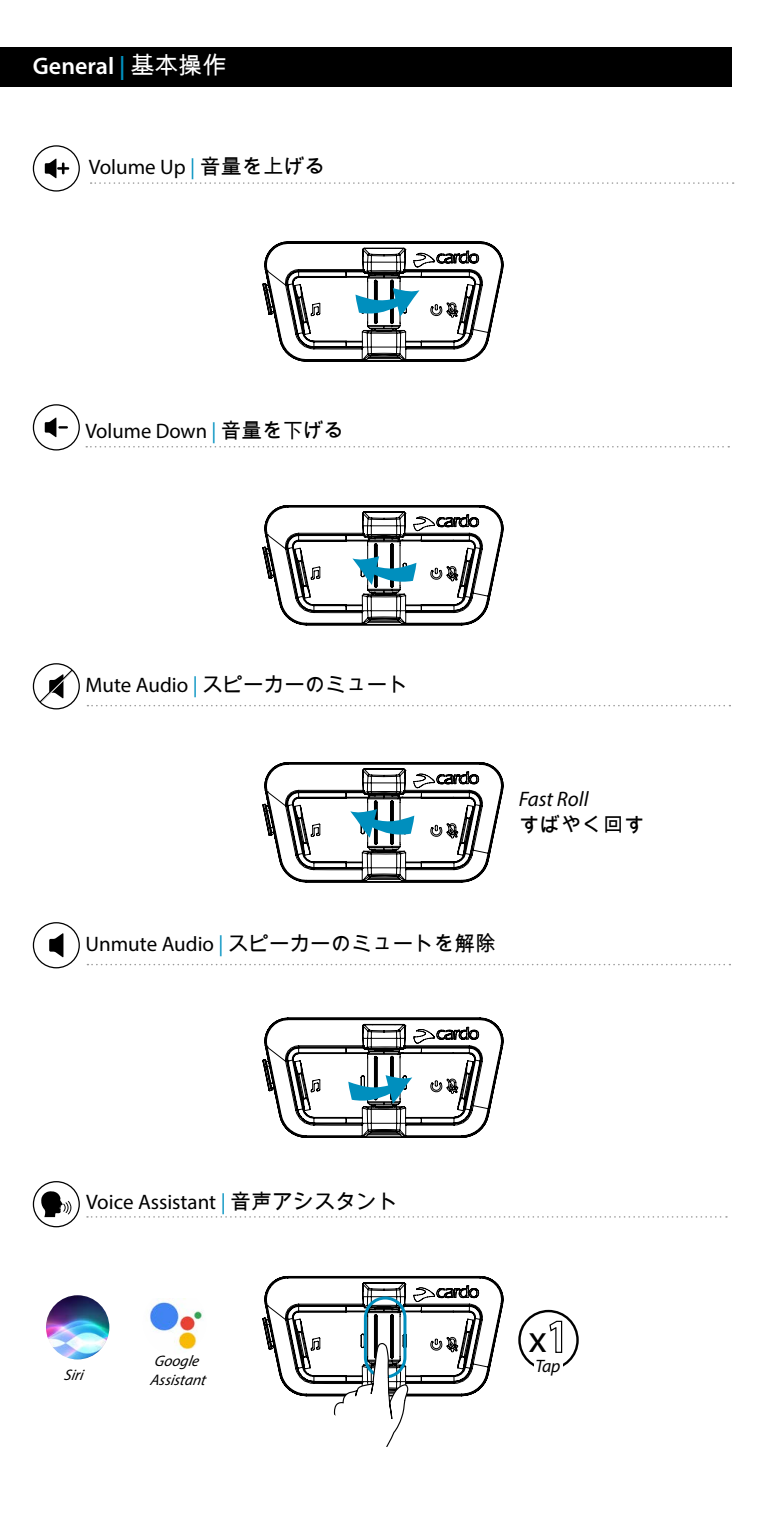
<style>
.page{position:relative;width:766px;height:1531px;background:#fff}
.page>*{position:absolute;margin:0;border:0;box-sizing:border-box;transform-origin:0 0}
.t1{font:38.7px "Myriad Pro";color:#000}
.t2{font:600 24px "Myriad Pro";color:#fff}
.t3{font:21px "Myriad Pro";color:#000}
.t4{font:21px "Arial Unicode MS";color:#000}
.t5{font:italic 21px "Myriad Pro";color:#000}
.t6{font:italic 18px "Myriad Pro";color:#000}
.t7{font:italic 15.3px/18.3px "Myriad Pro";color:#000}
.s1{color:#0091c0}
.s2{font-family:"Arial Unicode MS";font-weight:400}
.s3{font-family:"Arial Unicode MS"}
.s4{font-family:"Myriad Pro"}
.s5{font-family:"Myriad Pro";color:#0091c0}
.s6{font-weight:700;font-size:47.7px}
</style>
<div class="page">
<div style="left:0;top:48px;width:731px;height:39px;background:#000"></div>
<svg style="left:45px;top:158px;width:24px;height:20px"></svg>
<svg style="left:91px;top:182px;width:642px;height:2px"></svg>
<div style="left:33px;top:145px;width:47px;height:47px;border:1px solid #000;border-radius:50%"></div>
<svg style="left:262px;top:241px;width:241px;height:121px"></svg>
<svg style="left:87px;top:705px;width:643px;height:1px"></svg>
<svg style="left:37px;top:667px;width:38px;height:38px"></svg>
<div style="left:33px;top:663px;width:47px;height:46px;border:1px solid #000;border-radius:50%"></div>
<svg style="left:45px;top:417px;width:23px;height:20px"></svg>
<svg style="left:86px;top:446px;width:643px;height:1px"></svg>
<div style="left:33px;top:404px;width:47px;height:46px;border:1px solid #000;border-radius:50%"></div>
<svg style="left:262px;top:505px;width:241px;height:120px"></svg>
<svg style="left:262px;top:762px;width:241px;height:121px"></svg>
<svg style="left:262px;top:1017px;width:241px;height:121px"></svg>
<svg style="left:87px;top:964px;width:643px;height:1px"></svg>
<svg style="left:49px;top:933px;width:14px;height:24px"></svg>
<div style="left:33px;top:922px;width:47px;height:46px;border:1px solid #000;border-radius:50%"></div>
<svg style="left:262px;top:1275px;width:241px;height:172px"></svg>
<div style="left:518px;top:1310px;width:60px;height:60px;border:2px solid #000;border-radius:50%"></div>
<div style="left:534px;top:1358px;width:28px;height:16px;background:#fff"></div>
<svg style="left:87px;top:1216px;width:639px;height:1px"></svg>
<div style="left:33px;top:1181px;width:47px;height:46px;border:1px solid #000;border-radius:50%"></div>
<svg style="left:41px;top:1191px;width:30px;height:26px"></svg>
<img style="left:46px;top:1295px;width:63px;height:64px;border-radius:32px">
<img style="left:150px;top:1298px;width:53px;height:54px">
<p class="t2" style="left:33px;top:51px;width:195px">General <span class="s1">|</span> <span class="s2">基本操作</span></p>
<p class="t3" style="left:89px;top:154px;width:239px">Volume Up <span class="s1">|</span> <span class="s3">音量を上げる</span></p>
<p class="t3" style="left:85px;top:417px;width:260px">Volume Down <span class="s1">|</span> <span class="s3">音量を下げる</span></p>
<p class="t4" style="left:85px;top:669px;width:324px"><span class="s4">Mute Audio</span> <span class="s5">|</span> スピーカーのミュート</p>
<p class="t5" style="left:518px;top:786px;width:71px">Fast Roll</p>
<p class="t4" style="left:518px;top:809px;width:127px">すばやく回す</p>
<p class="t4" style="left:85px;top:928px;width:411px"><span class="s4">Unmute Audio</span> <span class="s5">|</span> スピーカーのミュートを解除</p>
<p class="t3" style="left:86px;top:1188px;width:313px">Voice Assistant <span class="s1">|</span> <span class="s3">音声アシスタント</span></p>
<p class="t7" style="left:64px;top:1366px;width:24px">Siri</p>
<p class="t7" style="left:150px;top:1352px;width:60px">Google<br>Assistant</p>
<h1 class="t1" style="left:528px;top:1315px;width:41px">x<span class="s6">1</span></h1>
<p class="t6" style="left:535px;top:1355px;width:26px">Tap</p>
</div>
